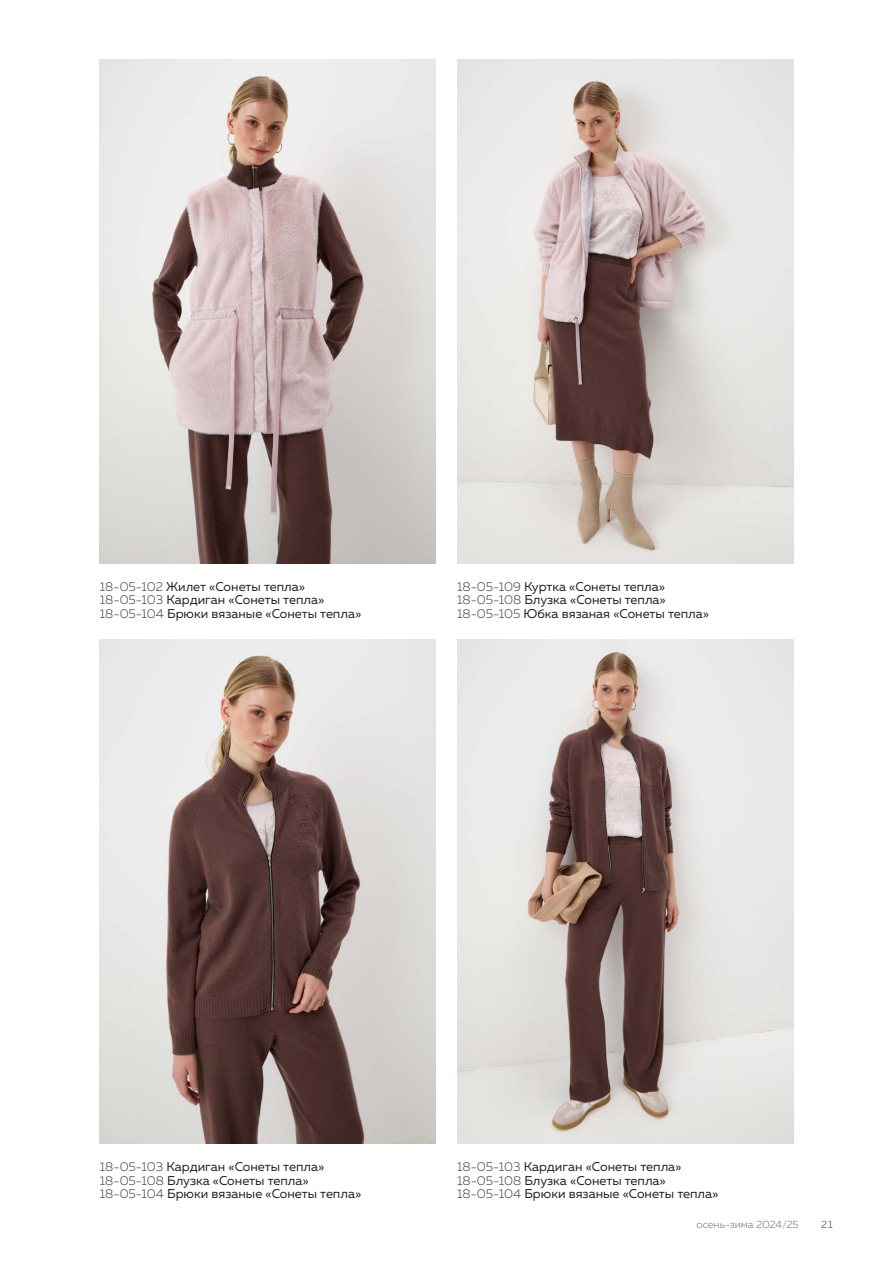
<style>
.page{position:relative;width:893px;height:1263px;background:#fff}
.page>*{position:absolute;margin:0;border:0;box-sizing:border-box;transform-origin:0 0}
.t1{font:12.75px/13.5px "Muller";color:#231f20}
.t2{font:300 10.5px "Muller";color:#76787b}
.t3{font:10.5px "Muller";color:#76787b}
.s1{font-weight:300;color:#4b4c4d}
</style>
<div class="page">
<img style="left:100px;top:639px;width:336px;height:504px">
<img style="left:100px;top:59px;width:336px;height:504px">
<img style="left:457px;top:59px;width:336px;height:504px">
<img style="left:457px;top:639px;width:336px;height:504px">
<p class="t1" style="left:100px;top:580px;width:263px"><span class="s1">18-05-102</span> Жилет «Сонеты тепла»<br><span class="s1">18-05-103</span> Кардиган «Сонеты тепла»<br><span class="s1">18-05-104</span> Брюки вязаные «Сонеты тепла»</p>
<p class="t1" style="left:457px;top:580px;width:254px"><span class="s1">18-05-109</span> Куртка «Сонеты тепла»<br><span class="s1">18-05-108</span> Блузка «Сонеты тепла»<br><span class="s1">18-05-105</span> Юбка вязаная «Сонеты тепла»</p>
<p class="t1" style="left:100px;top:1160px;width:263px"><span class="s1">18-05-103</span> Кардиган «Сонеты тепла»<br><span class="s1">18-05-108</span> Блузка «Сонеты тепла»<br><span class="s1">18-05-104</span> Брюки вязаные «Сонеты тепла»</p>
<p class="t1" style="left:457px;top:1160px;width:263px"><span class="s1">18-05-103</span> Кардиган «Сонеты тепла»<br><span class="s1">18-05-108</span> Блузка «Сонеты тепла»<br><span class="s1">18-05-104</span> Брюки вязаные «Сонеты тепла»</p>
<p class="t2" style="left:696px;top:1218px;width:104px">осень-зима 2024/25</p>
<p class="t3" style="left:821px;top:1218px;width:13px">21</p>
</div>
